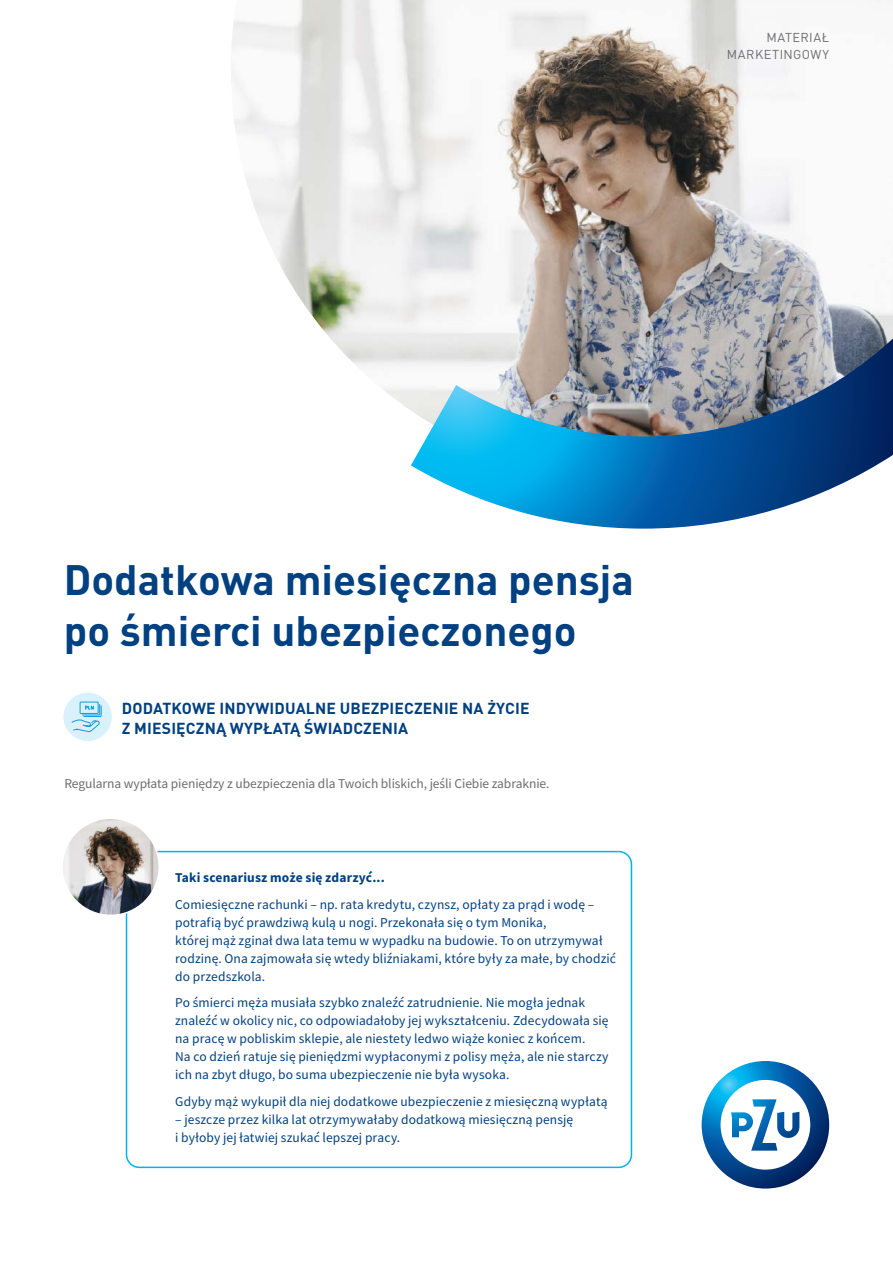
<style>
.page{position:relative;width:893px;height:1263px;background:#fff}
.page>*{position:absolute;margin:0;border:0;box-sizing:border-box;transform-origin:0 0}
.t1{font:700 42px/51px "DIN Pro Pl";color:#014081}
.t2{font:700 15.75px/20.2px "DIN Pro Pl";letter-spacing:.01em;color:#014081}
.t3{font:13.5px/18px "Source Sans Pro";letter-spacing:.005em;color:#014081}
.t4{font:13.5px "Source Sans Pro";letter-spacing:-.005em;color:#6c6d70}
.t5{font:700 13.5px "Source Sans Pro";letter-spacing:.01em;color:#014081}
.t6{font:12.75px/16.5px "DIN Pro Pl";letter-spacing:.035em;color:#6c6d70;text-align:right}
</style>
<div class="page">
<img style="left:231px;top:0;width:662px;height:410px">
<svg style="left:411px;top:338px;width:482px;height:191px;background:#6295b7"></svg>
<div style="left:63px;top:692px;width:49px;height:50px;background:#d9f1fb;border-radius:50%"></div>
<svg style="left:71px;top:701px;width:31px;height:31px"></svg>
<div style="left:62px;top:691px;width:51px;height:51px;border:1px solid #fff;border-radius:50%"></div>
<div style="left:126px;top:851px;width:506px;height:317px;border:2px solid #00b3ef;border-radius:13px"></div>
<img style="left:62px;top:818px;width:97px;height:97px;border-radius:49px">
<div style="left:61px;top:817px;width:99px;height:99px;border:2px solid #fff;border-radius:50%"></div>
<svg style="left:702px;top:1061px;width:127px;height:127px"></svg>
<p class="t6" style="left:727px;top:29px;width:104px">MATERIAŁ<br>MARKETINGOWY</p>
<h1 class="t1" style="left:64px;top:553px;width:572px">Dodatkowa miesięczna pensja po śmierci ubezpieczonego</h1>
<p class="t2" style="left:122px;top:697px;width:409px">DODATKOWE INDYWIDUALNE UBEZPIECZENIE NA ŻYCIE<br>Z MIESIĘCZNĄ WYPŁATĄ ŚWIADCZENIA</p>
<p class="t4" style="left:64px;top:774px;width:487px">Regularna wypłata pieniędzy z ubezpieczenia dla Twoich bliskich, jeśli Ciebie zabraknie.</p>
<p class="t5" style="left:175px;top:869px;width:211px">Taki scenariusz może się zdarzyć...</p>
<p class="t3" style="left:175px;top:895px;width:442px">Comiesięczne rachunki – np. rata kredytu, czynsz, opłaty za prąd i wodę – potrafią być prawdziwą kulą u nogi. Przekonała się o tym Monika,<br>której mąż zginał dwa lata temu w wypadku na budowie. To on utrzymywał rodzinę. Ona zajmowała się wtedy bliźniakami, które były za małe, by chodzić do przedszkola.</p>
<p class="t3" style="left:175px;top:994px;width:435px">Po śmierci męża musiała szybko znaleźć zatrudnienie. Nie mogła jednak znaleźć w okolicy nic, co odpowiadałoby jej wykształceniu. Zdecydowała się na pracę w pobliskim sklepie, ale niestety ledwo wiąże koniec z końcem.<br>Na co dzień ratuje się pieniędzmi wypłaconymi z polisy męża, ale nie starczy ich na zbyt długo, bo suma ubezpieczenie nie była wysoka.</p>
<p class="t3" style="left:175px;top:1092px;width:434px">Gdyby mąż wykupił dla niej dodatkowe ubezpieczenie z miesięczną wypłatą</p>
<p class="t3" style="left:175px;top:1110px;width:399px">– jeszcze przez kilka lat otrzymywałaby dodatkową miesięczną pensję i byłoby jej łatwiej szukać lepszej pracy.</p>
</div>
